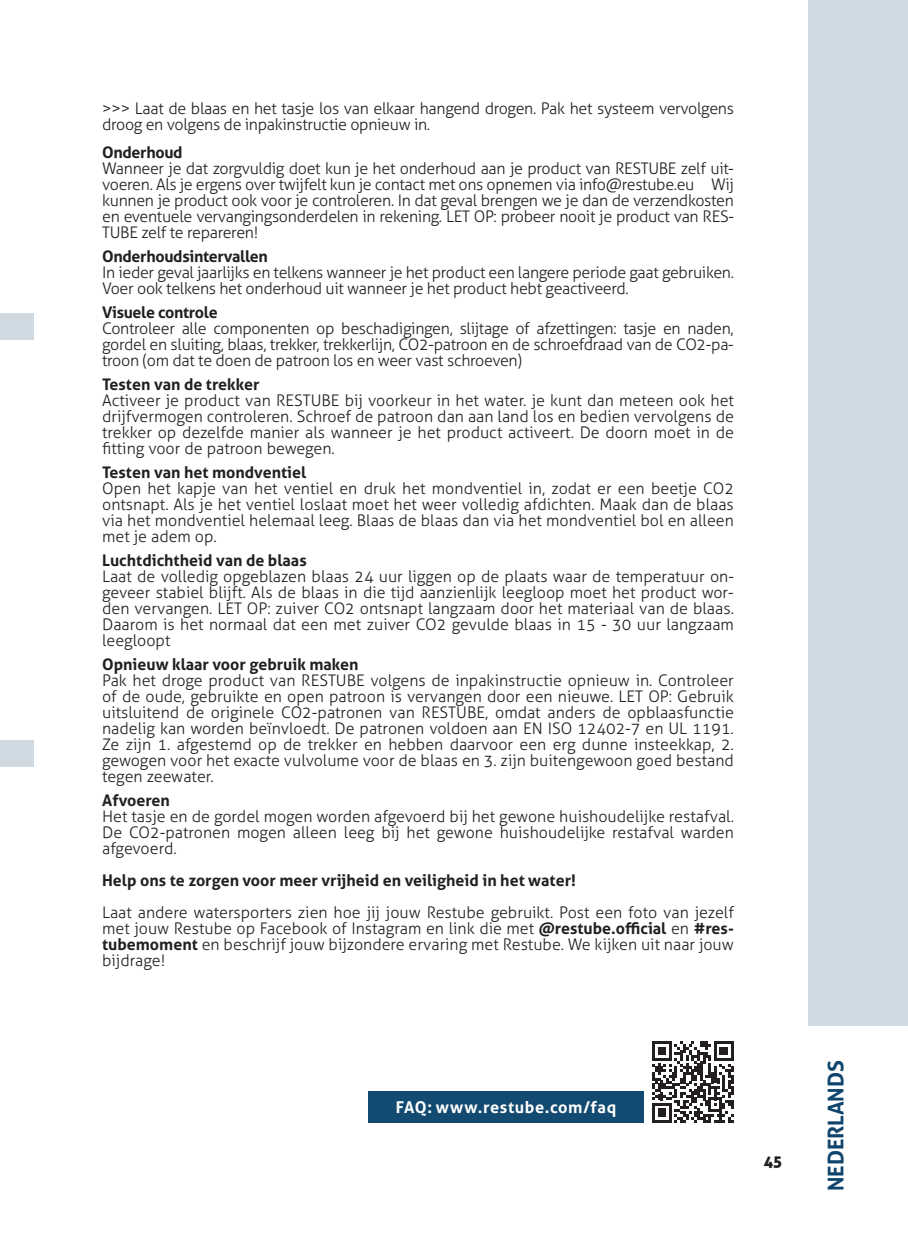
<style>
.page{position:relative;width:908px;height:1259px;background:#fff}
.page>*{position:absolute;margin:0;border:0;box-sizing:border-box;transform-origin:0 0}
.t1{font:700 21.6px "Aller";letter-spacing:-.005em;color:#0f456d}
.t2{font:700 16.4px "Aller";letter-spacing:.035em;color:#fff}
.t3{font:300 16px/16px "Aller";letter-spacing:-.02em;color:#231f20;text-align:justify}
.t4{font:700 16px "Aller";color:#231f20}
.t5{font:700 16px "Aller";letter-spacing:-.02em;color:#231f20}
.t6{font:16px "Aller Display";color:#231f20}
.s1{font-weight:700}
</style>
<div class="page">
<div style="left:0;top:313px;width:34px;height:27px;background:#cfdae2"></div>
<div style="left:0;top:741px;width:34px;height:26px;background:#cfdae2"></div>
<div style="left:368px;top:1091px;width:275px;height:32px;background:#124a71"></div>
<svg style="left:652px;top:1041px;width:81px;height:81px"></svg>
<div style="left:808px;top:0;width:99px;height:1259px;background:#cfdae2"></div>
<div style="left:805px;top:1026px;width:102px;height:233px;background:#fff"></div>
<p class="t3" style="left:102px;top:100px;width:633px">&gt;&gt;&gt; Laat de blaas en het tasje los van elkaar hangend drogen. Pak het systeem vervolgens droog en volgens de inpakinstructie opnieuw in.</p>
<p class="t5" style="left:102px;top:142px;width:82px">Onderhoud</p>
<p class="t3" style="left:102px;top:160px;width:633px">Wanneer je dat zorgvuldig doet kun je het onderhoud aan je product van RESTUBE zelf uit&shy;voeren. Als je ergens over twijfelt kun je contact met ons opnemen via info@restube.eu Wij kunnen je product ook voor je controleren. In dat geval brengen we je dan de verzendkosten en eventuele vervangingsonderdelen in rekening. LET OP: probeer nooit je product van RES-TUBE zelf te repareren!</p>
<p class="t5" style="left:102px;top:246px;width:167px">Onderhoudsintervallen</p>
<p class="t3" style="left:102px;top:264px;width:633px">In ieder geval jaarlijks en telkens wanneer je het product een langere periode gaat gebruiken.<br>Voer ook telkens het onderhoud uit wanneer je het product hebt geactiveerd.</p>
<p class="t5" style="left:102px;top:302px;width:117px">Visuele controle</p>
<p class="t3" style="left:102px;top:320px;width:633px">Controleer alle componenten op beschadigingen, slijtage of afzettingen: tasje en naden, gordel en sluiting, blaas, trekker, trekkerlijn, CO2-patroon en de schroefdraad van de CO2-pa&shy;troon (om dat te doen de patroon los en weer vast schroeven)</p>
<p class="t4" style="left:102px;top:374px;width:159px">Testen van de trekker</p>
<p class="t3" style="left:102px;top:392px;width:633px">Activeer je product van RESTUBE bij voorkeur in het water. je kunt dan meteen ook het drijfvermogen controleren. Schroef de patroon dan aan land los en bedien vervolgens de trekker op dezelfde manier als wanneer je het product activeert. De doorn moet in de fitting voor de patroon bewegen.</p>
<p class="t4" style="left:102px;top:462px;width:205px">Testen van het mondventiel</p>
<p class="t3" style="left:102px;top:480px;width:633px">Open het kapje van het ventiel en druk het mondventiel in, zodat er een beetje CO2 ontsnapt. Als je het ventiel loslaat moet het weer volledig afdichten. Maak dan de blaas via het mondventiel helemaal leeg. Blaas de blaas dan via het mondventiel bol en alleen met je adem op.</p>
<p class="t4" style="left:102px;top:550px;width:206px">Luchtdichtheid van de blaas</p>
<p class="t3" style="left:102px;top:568px;width:633px">Laat de volledig opgeblazen blaas 24 uur liggen op de plaats waar de temperatuur on&shy;geveer stabiel blijft. Als de blaas in die tijd aanzienlijk leegloop moet het product wor&shy;den vervangen. LET OP: zuiver CO2 ontsnapt langzaam door het materiaal van de blaas.<br>Daarom is het normaal dat een met zuiver CO2 gevulde blaas in 15 - 30 uur langzaam leegloopt</p>
<p class="t4" style="left:102px;top:654px;width:258px">Opnieuw klaar voor gebruik maken</p>
<p class="t3" style="left:102px;top:672px;width:633px">Pak het droge product van RESTUBE volgens de inpakinstructie opnieuw in. Controleer of de oude, gebruikte en open patroon is vervangen door een nieuwe. LET OP: Gebruik uitsluitend de originele CO2-patronen van RESTUBE, omdat anders de opblaasfunctie nadelig kan worden beïnvloedt. De patronen voldoen aan EN ISO 12402-7 en UL 1191.<br>Ze zijn 1. afgestemd op de trekker en hebben daarvoor een erg dunne insteekkap, 2. gewogen voor het exacte vulvolume voor de blaas en 3. zijn buitengewoon goed bestand tegen zeewater.</p>
<p class="t4" style="left:102px;top:790px;width:69px">Afvoeren</p>
<p class="t3" style="left:102px;top:808px;width:633px">Het tasje en de gordel mogen worden afgevoerd bij het gewone huishoudelijke restafval.<br>De CO2-patronen mogen alleen leeg bij het gewone huishoudelijke restafval warden afgevoerd.</p>
<p class="t4" style="left:102px;top:870px;width:475px">Help ons te zorgen voor meer vrijheid en veiligheid in het water!</p>
<p class="t3" style="left:102px;top:904px;width:633px">Laat andere watersporters zien hoe jij jouw Restube gebruikt. Post een foto van jezelf met jouw Restube op Facebook of Instagram en link die met <span class="s1">@restube.official</span> en <span class="s1">#res&shy;tubemoment</span> en beschrijf jouw bijzondere ervaring met Restube. We kijken uit naar jouw bijdrage!</p>
<p class="t2" style="left:395px;top:1097px;width:222px">FAQ: www.restube.com/faq</p>
<p class="t6" style="left:763px;top:1151px;width:20px">45</p>
<h1 class="t1" style="left:822px;top:1191px;width:133px;rotate:-90deg">NEDERLANDS</h1>
</div>
